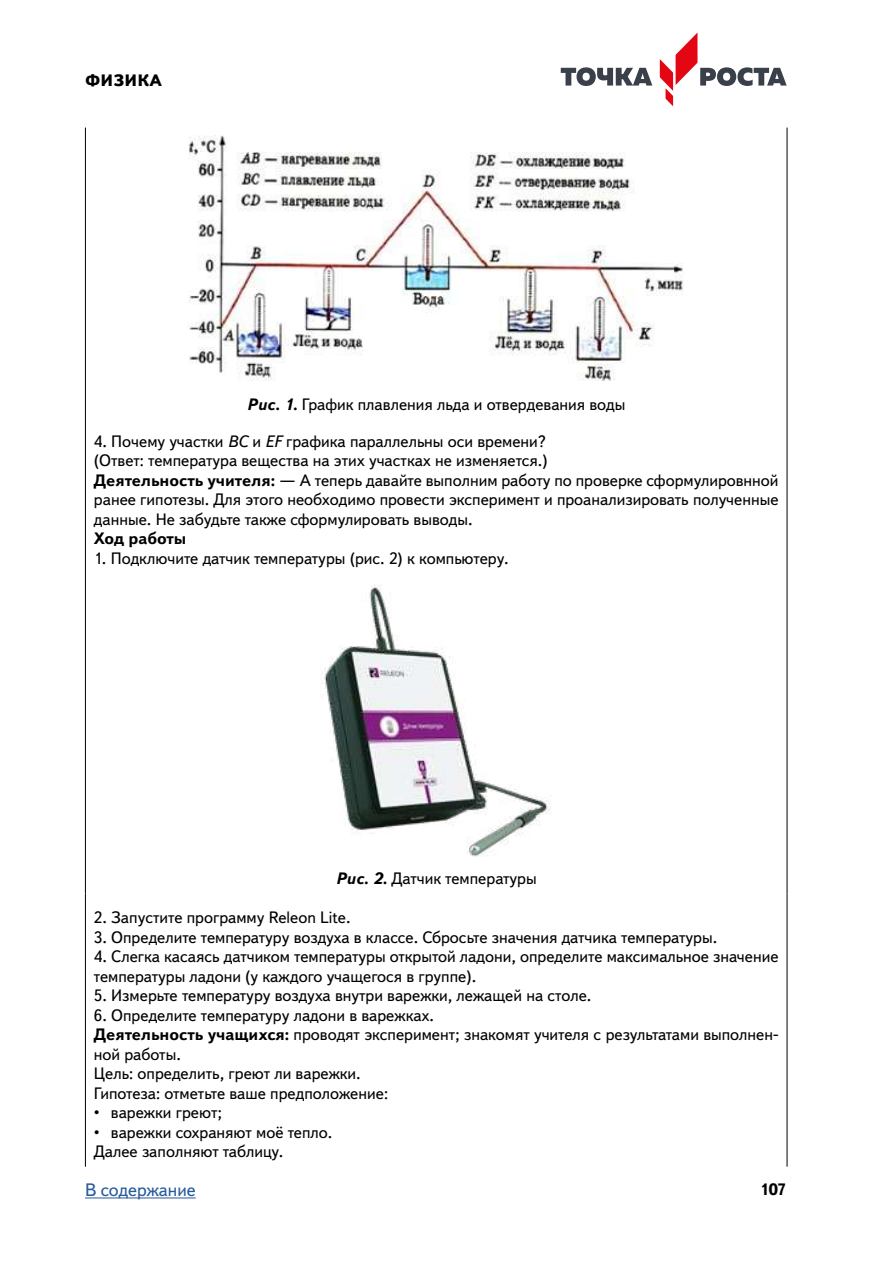
<style>
.page{position:relative;width:893px;height:1263px;background:#fff}
.page>*{position:absolute;margin:0;border:0;box-sizing:border-box;transform-origin:0 0}
.t1{font:18px "Textbook New";color:#275b9b}
.t2{font:16.5px/19.5px "Textbook New";color:#000}
.t3{font:700 16.5px "Textbook New";color:#000}
.t4{font:800 16.5px "Textbook New";letter-spacing:.01em;color:#000}
.s1{font-weight:700;font-style:italic}
.s2{font-style:italic}
.s3{font-weight:700}
</style>
<div class="page">
<hr style="left:85px;top:1197px;width:111px;height:1px;background:#275b9b">
<svg style="left:561px;top:67px;width:91px;height:19px"></svg>
<svg style="left:660px;top:32px;width:127px;height:74px"></svg>
<hr style="left:85px;top:128px;width:1px;height:765px;background:#000">
<hr style="left:787px;top:128px;width:1px;height:765px;background:#000">
<hr style="left:85px;top:893px;width:1px;height:274px;background:#000">
<hr style="left:787px;top:893px;width:1px;height:274px;background:#000">
<img style="left:188px;top:135px;width:496px;height:246px">
<img style="left:322px;top:584px;width:229px;height:272px">
<p class="t4" style="left:85px;top:70px;width:78px">ФИЗИКА</p>
<p class="t2" style="left:247px;top:395px;width:380px"><span class="s1">Рис. 1.</span> График плавления льда и отвердевания воды</p>
<p class="t2" style="left:94px;top:431px;width:686px">4. Почему участки <span class="s2">ВС</span> и <span class="s2">EF</span> графика параллельны оси времени?<br>(Ответ: температура вещества на этих участках не изменяется.)<br><span class="s3">Деятельность учителя:</span> — А теперь давайте выполним работу по проверке сформулировнной ранее гипотезы. Для этого необходимо провести эксперимент и проанализировать полученные данные. Не забудьте также сформулировать выводы.</p>
<p class="t3" style="left:94px;top:528px;width:94px">Ход работы</p>
<p class="t2" style="left:94px;top:548px;width:416px">1. Подключите датчик температуры (рис. 2) к компьютеру.</p>
<p class="t2" style="left:336px;top:869px;width:203px"><span class="s1">Рис. 2.</span> Датчик температуры</p>
<p class="t2" style="left:94px;top:908px;width:258px">2. Запустите программу Releon Lite.</p>
<p class="t2" style="left:94px;top:927px;width:625px">3. Определите температуру воздуха в классе. Сбросьте значения датчика температуры.</p>
<p class="t2" style="left:94px;top:947px;width:686px">4. Слегка касаясь датчиком температуры открытой ладони, определите максимальное значение температуры ладони (у каждого учащегося в группе).</p>
<p class="t2" style="left:94px;top:986px;width:499px">5. Измерьте температуру воздуха внутри варежки, лежащей на столе.</p>
<p class="t2" style="left:94px;top:1005px;width:686px">6. Определите температуру ладони в варежках.<br><span class="s3">Деятельность учащихся:</span> проводят эксперимент; знакомят учителя с результатами выполнен&shy;ной работы.<br>Цель: определить, греют ли варежки.<br>Гипотеза: отметьте ваше предположение:</p>
<p class="t2" style="left:94px;top:1103px;width:130px">• варежки греют;</p>
<p class="t2" style="left:94px;top:1122px;width:240px">• варежки сохраняют моё тепло.<br>Далее заполняют таблицу.</p>
<p class="t1" style="left:85px;top:1179px;width:112px">В содержание</p>
<p class="t3" style="left:760px;top:1179px;width:28px">107</p>
</div>
